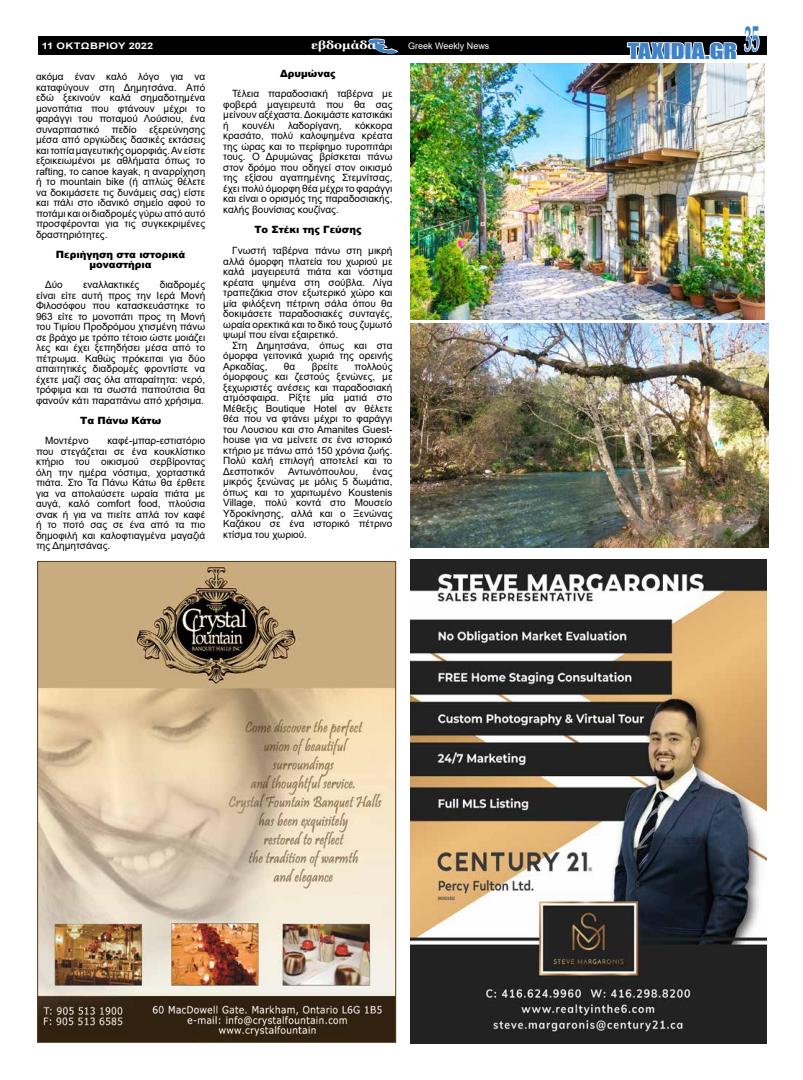
<style>
.page{position:relative;width:803px;height:1080px;background:#fff}
.page>*{position:absolute;margin:0;border:0;box-sizing:border-box;transform-origin:0 0}
.t1{font:700 36px "Book Antiqua";color:#3f82c9;scale:.43 1}
.t2{font:20px "Impact";color:#3f82c9;scale:1.25 1}
.t3{font:700 11.4px "Georgia";color:#fff;scale:1.11 1}
.t4{font:10px/10.5px "Arial";color:#000;text-align:justify}
.t5{font:900 10px/10px "Arial";color:#000;text-align:center}
.t6{font:700 9px "Arial";letter-spacing:.025em;color:#fff;scale:1.22 1}
.t7{font:9px "Arial";color:#fff}
.s1{font-family:"Arial";font-weight:900;font-style:italic;font-size:25.4px;color:#3f82c9}
</style>
<div class="page">
<div style="left:38px;top:36px;width:728px;height:19px;background:#000"></div>
<svg style="left:368px;top:38px;width:31px;height:16px"></svg>
<img style="left:39px;top:563px;width:355px;height:477px">
<img style="left:410px;top:560px;width:357px;height:484px">
<svg style="left:626px;top:36px;width:134px;height:19px"></svg>
<img style="left:411px;top:64px;width:353px;height:256px">
<img style="left:411px;top:324px;width:357px;height:223px">
<p class="t6" style="left:42px;top:39px;width:93px">11 ΟΚΤΩΒΡΙΟΥ 2022</p>
<p class="t3" style="left:311px;top:38px;width:116px">εβδομάδα <span class="s1">ε</span></p>
<p class="t7" style="left:408px;top:40px;width:83px">Greek Weekly News</p>
<p class="t4" style="left:36px;top:71px;width:171px">ακόμα έναν καλό λόγο για να καταφύγουν στη Δημητσάνα. Από εδώ ξεκινούν καλά σημαδοτημένα μονοπάτια που φτάνουν μέχρι το φαράγγι του ποταμού Λούσιου, ένα συναρπαστικό</p>
<p class="t4" style="left:36px;top:124px;width:171px;text-indent:113px">εξερεύνησης μέσα από οργιώδεις δασικές εκτάσεις και τοπία μαγευτικής ομορφιάς. Αν είστε εξοικειωμένοι με αθλήματα όπως το rafting, το canoe kayak, η αναρρίχηση ή το mountain bike (ή απλώς θέλετε να δοκιμάσετε τις δυνάμεις σας) είστε και πάλι στο ιδανικό σημείο αφού το ποτάμι και οι διαδρομές γύρω από αυτό προσφέρονται για τις συγκεκριμένες δραστηριότητες.</p>
<p class="t5" style="left:56px;top:249px;width:131px">Περιήγηση στα ιστορικά μοναστήρια</p>
<p class="t4" style="left:45px;top:279px;width:19px">Δύο</p>
<p class="t4" style="left:83px;top:279px;width:58px">εναλλακτικές</p>
<p class="t4" style="left:112px;top:124px;width:26px">πεδίο</p>
<p class="t4" style="left:36px;top:279px;width:171px;text-indent:124px">διαδρομές είναι είτε αυτή προς την Ιερά Μονή Φιλοσόφου που κατασκευάστηκε το 963 είτε το μονοπάτι προς τη Μονή του Τιμίου Προδρόμου χτισμένη πάνω σε βράχο με τρόπο τέτοιο ώστε μοιάζει λες και έχει ξεπηδήσει μέσα από το πέτρωμα. Καθώς πρόκειται για δύο απαιτητικές διαδρομές φροντίστε να έχετε μαζί σας όλα απαραίτητα: νερό, τρόφιμα και τα σωστά παπούτσια θα φανούν κάτι παραπάνω από χρήσιμα.</p>
<p class="t5" style="left:80px;top:415px;width:82px">Τα Πάνω Κάτω</p>
<p class="t4" style="left:45px;top:435px;width:45px">Μοντέρνο</p>
<p class="t4" style="left:36px;top:435px;width:171px;text-indent:71px">καφέ-μπαρ-εστιατόριο που στεγάζεται σε ένα κουκλίστικο κτήριο του οικισμού σερβίροντας όλη την ημέρα νόστιμα, χορταστικά πιάτα. Στο Τα Πάνω Κάτω θα έρθετε για να απολαύσετε ωραία πιάτα με αυγά, καλό comfort food, πλούσια σνακ ή για να πιείτε απλά τον καφέ ή το ποτό σας σε ένα από τα πιο δημοφιλή και καλοφτιαγμένα μαγαζιά της Δημητσάνας.</p>
<p class="t5" style="left:280px;top:68px;width:57px">Δρυμώνας</p>
<p class="t4" style="left:223px;top:88px;width:171px;text-indent:9px">Τέλεια παραδοσιακή ταβέρνα με φοβερά μαγειρευτά που θα σας μείνουν αξέχαστα. Δοκιμάστε κατσικάκι ή</p>
<p class="t4" style="left:223px;top:120px;width:171px;text-indent:132px">κόκκορα κρασάτο, πολύ καλοψημένα κρέατα της ώρας και το περίφημο τυροπιτάρι τους. Ο Δρυμώνας βρίσκεται πάνω στον δρόμο που οδηγεί στον οικισμό της εξίσου αγαπημένης Στεμνίτσας, έχει πολύ όμορφη θέα μέχρι το φαράγγι και είναι ο ορισμός της παραδοσιακής, καλής βουνίσιας κουζίνας.</p>
<p class="t5" style="left:254px;top:224px;width:108px">Το Στέκι της Γεύσης</p>
<p class="t4" style="left:223px;top:245px;width:171px;text-indent:9px">Γνωστή ταβέρνα πάνω στη μικρή αλλά όμορφη πλατεία του χωριού με καλά μαγειρευτά πιάτα και νόστιμα κρέατα ψημένα στη σούβλα. Λίγα τραπεζάκια στον εξωτερικό χώρο και μία φιλόξενη πέτρινη σάλα όπου θα δοκιμάσετε παραδοσιακές συνταγές, ωραία ορεκτικά και το δικό τους ζυμωτό ψωμί που είναι εξαιρετικό.</p>
<p class="t4" style="left:223px;top:340px;width:171px;text-indent:9px">Στη Δημητσάνα, όπως και στα όμορφα γειτονικά χωριά της ορεινής Αρκαδίας,</p>
<p class="t4" style="left:242px;top:120px;width:34px">κουνέλι</p>
<p class="t4" style="left:288px;top:120px;width:55px">λαδορίγανη,</p>
<p class="t4" style="left:284px;top:361px;width:13px">θα</p>
<p class="t4" style="left:312px;top:361px;width:28px">βρείτε</p>
<p class="t4" style="left:223px;top:361px;width:171px;text-indent:131px">πολλούς όμορφους και ζεστούς ξενώνες, με ξεχωριστές ανέσεις και παραδοσιακή ατμόσφαιρα. Ρίξτε μία ματιά στο Μέθεξις Boutique Hotel αν θέλετε θέα που να φτάνει μέχρι το φαράγγι του Λουσιου και στο Amanites Guest&shy;house για να μείνετε σε ένα ιστορικό κτήριο με πάνω από 150 χρόνια ζωής.<br>Πολύ καλή επιλογή αποτελεί και το Δεσποτικόν</p>
<p class="t4" style="left:223px;top:466px;width:171px;text-indent:149px">ένας μικρός ξενώνας με μόλις 5 δωμάτια, όπως και το χαριτωμένο Koustenis Village, πολύ κοντά στο Μουσείο Υδροκίνησης, αλλά και ο Ξενώνας Καζάκου σε ένα ιστορικό πέτρινο κτίσμα του χωριού.</p>
<p class="t4" style="left:288px;top:466px;width:71px">Αντωνόπουλου,</p>
<h2 class="t2" style="left:628px;top:36px;width:89px">TAXIDIA.GR</h2>
<h1 class="t1" style="left:744px;top:14px;width:37px">35</h1>
</div>
